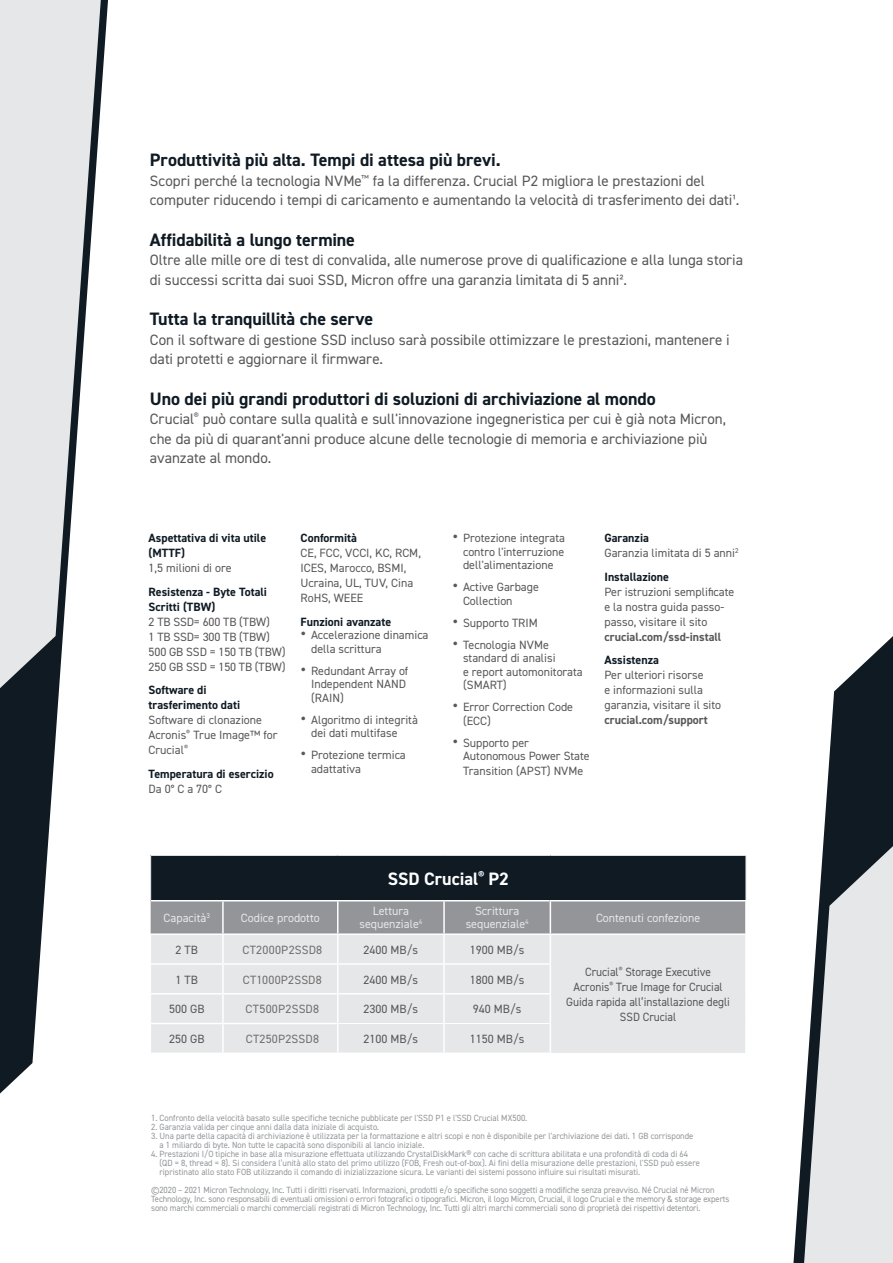
<style>
.page{position:relative;width:893px;height:1263px;background:#fff}
.page>*{position:absolute;margin:0;border:0;box-sizing:border-box;transform-origin:0 0}
.t1{font:700 18px "DIN2014";letter-spacing:-.005em;color:#0f1a23}
.t2{font:700 18px "DIN2014";color:#fff}
.t3{font:15px/19.5px "DIN2014";color:#58585a}
.t4{font:12px/15px "DIN2014";color:#58585a}
.t5{font:700 12px/15px "DIN2014";color:#0f1a23}
.t6{font:12px/15px "DIN2014";color:#58585a;text-align:center;scale:.95 1}
.t7{font:12px/13.5px "DIN2014";color:#e6e7e8;text-align:center}
.t8{font:12px "DIN2014";letter-spacing:.015em;color:#716f70}
.t9{font:700 12px "DIN2014";color:#58585a}
.t10{font:9px/9px "DIN2014";color:#939598;scale:.95 1}
.s1{font-family:"Intelo Alt";font-weight:500;font-size:15px}
.s2{font-weight:700;color:#0f1a23}
</style>
<div class="page">
<svg style="left:0;top:0;width:108px;height:1093px"></svg>
<svg style="left:0;top:0;width:101px;height:688px;fill:#e6e7e8"></svg>
<svg style="left:793px;top:636px;width:100px;height:627px"></svg>
<svg style="left:804px;top:846px;width:89px;height:417px;background:#c8cacc"></svg>
<div style="left:151px;top:855px;width:595px;height:46px;background:#0f1a23"></div>
<hr style="left:746px;top:856px;width:1px;height:44px;background:#e6e7e8">
<hr style="left:150px;top:855px;width:73px;height:1px;background:#fff">
<hr style="left:223px;top:855px;width:115px;height:1px;background:#fff">
<hr style="left:338px;top:855px;width:106px;height:1px;background:#fff">
<hr style="left:444px;top:855px;width:106px;height:1px;background:#fff">
<hr style="left:550px;top:855px;width:196px;height:1px;background:#fff">
<svg style="left:150px;top:901px;width:595px;height:151px;background:#d5d6d7"></svg>
<hr style="left:150px;top:900px;width:73px;height:1px;background:#fff">
<hr style="left:223px;top:900px;width:114px;height:1px;background:#fff">
<hr style="left:222px;top:901px;width:2px;height:32px;background:#fff">
<hr style="left:550px;top:900px;width:197px;height:1px;background:#fff">
<hr style="left:550px;top:901px;width:1px;height:32px;background:#fff">
<hr style="left:150px;top:933px;width:73px;height:2px;background:#fff">
<hr style="left:223px;top:933px;width:114px;height:2px;background:#fff">
<hr style="left:551px;top:933px;width:194px;height:2px;background:#fff">
<hr style="left:337px;top:900px;width:107px;height:1px;background:#fff">
<hr style="left:337px;top:901px;width:1px;height:32px;background:#fff">
<hr style="left:444px;top:900px;width:106px;height:1px;background:#fff">
<hr style="left:443px;top:901px;width:2px;height:32px;background:#fff">
<hr style="left:337px;top:933px;width:107px;height:2px;background:#fff">
<hr style="left:444px;top:933px;width:107px;height:2px;background:#fff">
<hr style="left:151px;top:1023px;width:72px;height:1px;background:#fff">
<hr style="left:223px;top:1023px;width:115px;height:1px;background:#fff">
<h1 class="t1" style="left:150px;top:148px;width:352px">Produttività più alta. Tempi di attesa più brevi.</h1>
<h2 class="t3" style="left:150px;top:171px;width:591px">Scopri perché la tecnologia NVMe<sup>™</sup> fa la differenza. Crucial P2 migliora le prestazioni del computer riducendo i tempi di caricamento e aumentando la velocità di trasferimento dei dati¹.</h2>
<h1 class="t1" style="left:150px;top:228px;width:207px">Affidabilità a lungo termine</h1>
<h2 class="t3" style="left:150px;top:250px;width:595px">Oltre alle mille ore di test di convalida, alle numerose prove di qualificazione e alla lunga storia di successi scritta dai suoi SSD, Micron offre una garanzia limitata di 5 anni².</h2>
<h1 class="t1" style="left:150px;top:307px;width:225px">Tutta la tranquillità che serve</h1>
<h2 class="t3" style="left:150px;top:330px;width:581px">Con il software di gestione SSD incluso sarà possibile ottimizzare le prestazioni, mantenere i dati protetti e aggiornare il firmware.</h2>
<h1 class="t1" style="left:150px;top:387px;width:507px">Uno dei più grandi produttori di soluzioni di archiviazione al mondo</h1>
<h2 class="t3" style="left:150px;top:409px;width:578px">Crucial<sup>®</sup> può contare sulla qualità e sull'innovazione ingegneristica per cui è già nota Micron, che da più di quarant'anni produce alcune delle tecnologie di memoria e archiviazione più avanzate al mondo.</h2>
<h3 class="t5" style="left:149px;top:531px;width:119px">Aspettativa di vita utile (MTTF)</h3>
<h3 class="t4" style="left:149px;top:560px;width:85px">1,5 milioni di ore</h3>
<h3 class="t5" style="left:149px;top:584px;width:120px">Resistenza - Byte Totali<br>Scritti (TBW)</h3>
<h3 class="t4" style="left:149px;top:614px;width:138px">2 TB SSD= 600 TB (TBW)<br>1 TB SSD= 300 TB (TBW)<br>500 GB SSD = 150 TB (TBW)<br>250 GB SSD = 150 TB (TBW)</h3>
<h3 class="t5" style="left:149px;top:683px;width:93px">Software di trasferimento dati</h3>
<h3 class="t4" style="left:149px;top:713px;width:130px">Software di clonazione<br>Acronis<sup>®</sup> True Image™ for<br>Crucial<sup>®</sup></h3>
<h3 class="t5" style="left:149px;top:766px;width:127px">Temperatura di esercizio</h3>
<h3 class="t4" style="left:149px;top:781px;width:75px">Da 0° C a 70° C</h3>
<h3 class="t5" style="left:301px;top:531px;width:58px">Conformità</h3>
<h3 class="t4" style="left:301px;top:546px;width:122px">CE, FCC, VCCI, KC, RCM,<br>ICES, Marocco, BSMI,<br>Ucraina, UL, TUV, Cina<br>RoHS, WEEE</h3>
<h3 class="t5" style="left:301px;top:614px;width:92px">Funzioni avanzate</h3>
<h3 class="t4" style="left:311px;top:628px;width:119px;line-height:13.5px;text-indent:-10px"><span class="s1">•</span> Accelerazione dinamica della scrittura</h3>
<h3 class="t4" style="left:311px;top:664px;width:99px;line-height:13.5px;text-indent:-10px"><span class="s1">•</span> Redundant Array of<br>Independent NAND (RAIN)</h3>
<h3 class="t4" style="left:311px;top:713px;width:108px;line-height:13.5px;text-indent:-10px"><span class="s1">•</span> Algoritmo di integrità dei dati multifase</h3>
<h3 class="t4" style="left:311px;top:748px;width:96px;line-height:13.5px;text-indent:-10px"><span class="s1">•</span> Protezione termica adattativa</h3>
<h3 class="t4" style="left:463px;top:531px;width:103px;line-height:13.5px;text-align:justify;text-indent:-10px"><span class="s1">•</span> Protezione integrata contro l'interruzione dell'alimentazione</h3>
<h3 class="t4" style="left:463px;top:580px;width:77px;line-height:13.5px;text-indent:-10px"><span class="s1">•</span> Active Garbage<br>Collection</h3>
<h3 class="t4" style="left:452px;top:615px;width:87px"><span class="s1">•</span> Supporto TRIM</h3>
<h3 class="t4" style="left:463px;top:638px;width:121px;line-height:13.5px;text-indent:-10px"><span class="s1">•</span> Tecnologia NVMe standard di analisi<br>e report automonitorata (SMART)</h3>
<h3 class="t4" style="left:463px;top:700px;width:112px;line-height:13.5px;text-indent:-10px"><span class="s1">•</span> Error Correction Code (ECC)</h3>
<h3 class="t4" style="left:463px;top:736px;width:128px;line-height:13.5px;text-indent:-10px"><span class="s1">•</span> Supporto per<br>Autonomous Power State</h3>
<h3 class="t4" style="left:463px;top:764px;width:122px">Transition (APST) NVMe</h3>
<h3 class="t4" style="left:604px;top:531px;width:136px"><span class="s2">Garanzia<br></span>Garanzia limitata di 5 anni<sup>2</sup></h3>
<h3 class="t5" style="left:604px;top:569px;width:66px">Installazione</h3>
<h3 class="t4" style="left:604px;top:584px;width:131px">Per istruzioni semplificate e la nostra guida passo&shy;passo, visitare il sito</h3>
<h3 class="t9" style="left:604px;top:629px;width:118px">crucial.com/ssd-install</h3>
<h3 class="t5" style="left:604px;top:653px;width:56px">Assistenza</h3>
<h3 class="t4" style="left:604px;top:668px;width:118px">Per ulteriori risorse<br>e informazioni sulla garanzia, visitare il sito</h3>
<h3 class="t9" style="left:604px;top:712px;width:105px">crucial.com/support</h3>
<h1 class="t2" style="left:388px;top:867px;width:123px">SSD Crucial<sup>®</sup> P2</h1>
<h3 class="t7" style="left:164px;top:910px;width:48px">Capacità<sup>3</sup></h3>
<h3 class="t7" style="left:241px;top:910px;width:80px">Codice prodotto</h3>
<h3 class="t7" style="left:359px;top:904px;width:64px">Lettura sequenziale<sup>4</sup></h3>
<h3 class="t7" style="left:466px;top:904px;width:64px">Scrittura sequenziale<sup>4</sup></h3>
<h3 class="t7" style="left:596px;top:910px;width:106px">Contenuti confezione</h3>
<h3 class="t4" style="left:176px;top:942px;width:24px">2 TB</h3>
<h3 class="t8" style="left:242px;top:942px;width:81px">CT2000P2SSD8</h3>
<h3 class="t4" style="left:364px;top:942px;width:56px">2400 MB/s</h3>
<h3 class="t4" style="left:470px;top:942px;width:56px">1900 MB/s</h3>
<h3 class="t6" style="left:566px;top:964px;width:174px">Crucial<sup>®</sup> Storage Executive<br>Acronis<sup>®</sup> True Image for Crucial<br>Guida rapida all’installazione degli<br>SSD Crucial</h3>
<h3 class="t4" style="left:176px;top:972px;width:24px">1 TB</h3>
<h3 class="t8" style="left:243px;top:972px;width:80px">CT1000P2SSD8</h3>
<h3 class="t4" style="left:364px;top:972px;width:56px">2400 MB/s</h3>
<h3 class="t4" style="left:470px;top:972px;width:56px">1800 MB/s</h3>
<h3 class="t4" style="left:169px;top:1001px;width:37px">500 GB</h3>
<h3 class="t8" style="left:246px;top:1002px;width:75px">CT500P2SSD8</h3>
<h3 class="t4" style="left:364px;top:1001px;width:56px">2300 MB/s</h3>
<h3 class="t4" style="left:473px;top:1001px;width:50px">940 MB/s</h3>
<h3 class="t4" style="left:169px;top:1031px;width:37px">250 GB</h3>
<h3 class="t8" style="left:246px;top:1031px;width:75px">CT250P2SSD8</h3>
<h3 class="t4" style="left:364px;top:1031px;width:56px">2100 MB/s</h3>
<h3 class="t4" style="left:470px;top:1031px;width:56px">1150 MB/s</h3>
<p class="t10" style="left:151px;top:1113px;width:397px">1. Confronto della velocità basato sulle specifiche tecniche pubblicate per l'SSD P1 e l'SSD Crucial MX500.</p>
<p class="t10" style="left:151px;top:1122px;width:242px">2. Garanzia valida per cinque anni dalla data iniziale di acquisto.</p>
<p class="t10" style="left:160px;top:1131px;width:563px;text-indent:-8px">3. Una parte della capacità di archiviazione è utilizzata per la formattazione e altri scopi e non è disponibile per l'archiviazione dei dati. 1 GB corrisponde a 1 miliardo di byte. Non tutte le capacità sono disponibili al lancio iniziale.</p>
<p class="t10" style="left:160px;top:1149px;width:570px;text-indent:-8px">4. Prestazioni I/O tipiche in base alla misurazione effettuata utilizzando CrystalDiskMark® con cache di scrittura abilitata e una profondità di coda di 64 (QD = 8, thread = 8). Si considera l’unità allo stato del primo utilizzo (FOB, Fresh out-of-box). Ai fini della misurazione delle prestazioni, l'SSD può essere ripristinato allo stato FOB utilizzando il comando di inizializzazione sicura. Le varianti dei sistemi possono influire sui risultati misurati.</p>
<p class="t10" style="left:151px;top:1185px;width:610px">©2020 – 2021 Micron Technology, Inc. Tutti i diritti riservati. Informazioni, prodotti e/o specifiche sono soggetti a modifiche senza preavviso. Né Crucial né Micron<br>Technology, Inc. sono responsabili di eventuali omissioni o errori fotografici o tipografici. Micron, il logo Micron, Crucial, il logo Crucial e the memory &amp; storage experts sono marchi commerciali o marchi commerciali registrati di Micron Technology, Inc. Tutti gli altri marchi commerciali sono di proprietà dei rispettivi detentori.</p>
</div>
